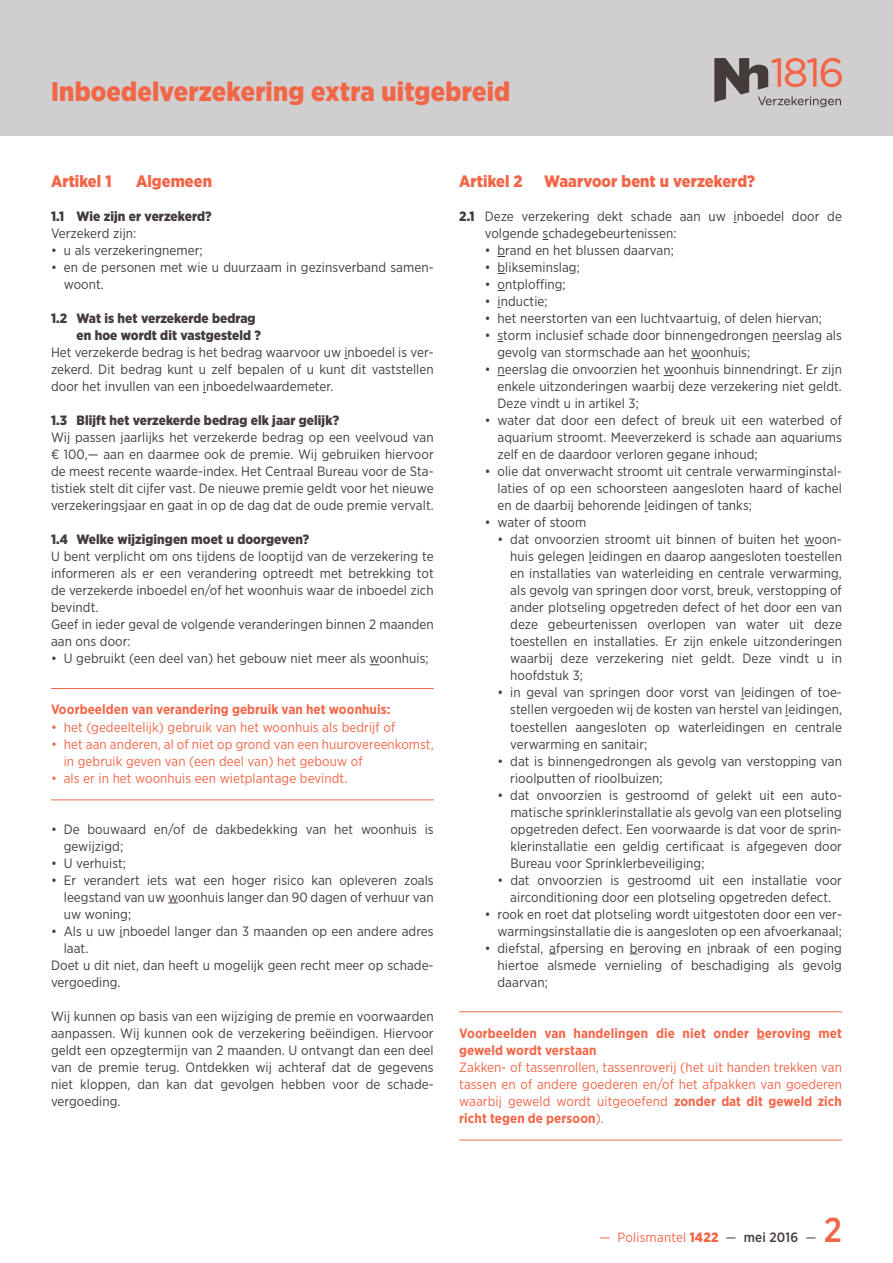
<style>
.page{position:relative;width:893px;height:1263px;background:#fff}
.page>*{position:absolute;margin:0;border:0;box-sizing:border-box;transform-origin:0 0}
.t1{font:500 34.5px "Gotham Narrow";color:#f26648}
.t2{font:900 27px "Gotham Narrow";letter-spacing:.01em;color:#f26648}
.t3{font:900 16.5px "Gotham Narrow";letter-spacing:.005em;color:#f26648}
.t4{font:13.5px/17px "Gotham Narrow";letter-spacing:.005em;color:#443c3a;text-align:justify}
.t5{font:13.5px/17px "Gotham Narrow";letter-spacing:.005em;color:#f26648}
.t6{font:900 13.5px/17px "Gotham Narrow";letter-spacing:.005em;color:#443c3a}
.t7{font:700 13.5px/17px "Gotham Narrow";letter-spacing:.005em;color:#f26648}
.s1{font-weight:900}
.s2{font-weight:700}
.s3{color:#443c3a}
.s4{font-weight:500;color:#443c3a}
</style>
<div class="page">
<hr style="left:51px;top:688px;width:383px;height:1px;background:#f26648">
<hr style="left:51px;top:799px;width:383px;height:1px;background:#f26648">
<hr style="left:459px;top:1011px;width:383px;height:1px;background:#f26648">
<hr style="left:459px;top:1140px;width:383px;height:1px;background:#f26648">
<div style="left:0;top:0;width:893px;height:136px;background:#d0cece"></div>
<svg style="left:714px;top:58px;width:128px;height:49px"></svg>
<h2 class="t2" style="left:51px;top:73px;width:461px">Inboedelverzekering extra uitgebreid</h2>
<p class="t3" style="left:51px;top:170px;width:62px">Artikel 1</p>
<p class="t3" style="left:136px;top:170px;width:77px">Algemeen</p>
<p class="t6" style="left:51px;top:208px;width:162px">1.1 Wie zijn er verzekerd?</p>
<p class="t4" style="left:51px;top:225px;width:87px">Verzekerd zijn:</p>
<p class="t4" style="left:51px;top:242px;width:153px">• u als verzekeringnemer;</p>
<p class="t4" style="left:64px;top:259px;width:371px;text-indent:-13px">• en de personen met wie u duurzaam in gezinsverband samen&shy;woont.</p>
<p class="t6" style="left:77px;top:310px;width:186px;text-indent:-26px">1.2 Wat is het verzekerde bedrag en hoe wordt dit vastgesteld ?</p>
<p class="t4" style="left:51px;top:344px;width:384px">Het verzekerde bedrag is het bedrag waarvoor uw inboedel is ver&shy;zekerd. Dit bedrag kunt u zelf bepalen of u kunt dit vaststellen door het invullen van een inboedelwaardemeter.</p>
<p class="t6" style="left:51px;top:412px;width:290px">1.3 Blijft het verzekerde bedrag elk jaar gelijk?</p>
<p class="t4" style="left:51px;top:429px;width:384px">Wij passen jaarlijks het verzekerde bedrag op een veelvoud van € 100,— aan en daarmee ook de premie. Wij gebruiken hiervoor de meest recente waarde-index. Het Centraal Bureau voor de Sta&shy;tistiek stelt dit cijfer vast. De nieuwe premie geldt voor het nieuwe verzekeringsjaar en gaat in op de dag dat de oude premie vervalt.</p>
<p class="t6" style="left:51px;top:531px;width:260px">1.4 Welke wijzigingen moet u doorgeven?</p>
<p class="t4" style="left:51px;top:548px;width:384px;text-align:left">U bent verplicht om ons tijdens de looptijd van de verzekering te informeren als er een verandering optreedt met betrekking tot de verzekerde inboedel en/of het woonhuis waar de inboedel zich bevindt.<br>Geef in ieder geval de volgende veranderingen binnen 2 maanden aan ons door:</p>
<p class="t4" style="left:51px;top:650px;width:379px">• U gebruikt (een deel van) het gebouw niet meer als woonhuis;</p>
<p class="t7" style="left:51px;top:701px;width:341px">Voorbeelden van verandering gebruik van het woonhuis:</p>
<p class="t5" style="left:51px;top:718px;width:346px">• het (gedeeltelijk) gebruik van het woonhuis als bedrijf of</p>
<p class="t5" style="left:64px;top:735px;width:371px;text-indent:-13px">• het aan anderen, al of niet op grond van een huurovereenkomst, in gebruik geven van (een deel van) het gebouw of</p>
<p class="t5" style="left:51px;top:769px;width:298px">• als er in het woonhuis een wietplantage bevindt.</p>
<p class="t4" style="left:64px;top:820px;width:371px;text-indent:-13px">• De bouwaard en/of de dakbedekking van het woonhuis is gewijzigd;</p>
<p class="t4" style="left:51px;top:854px;width:77px">• U verhuist;</p>
<p class="t4" style="left:64px;top:871px;width:371px;text-indent:-13px">• Er verandert iets wat een hoger risico kan opleveren zoals leegstand van uw woonhuis langer dan 90 dagen of verhuur van uw woning;</p>
<p class="t4" style="left:51px;top:922px;width:384px">• Als u uw inboedel langer dan 3 maanden op een andere adres</p>
<p class="t4" style="left:64px;top:939px;width:26px">laat.</p>
<p class="t4" style="left:51px;top:956px;width:384px">Doet u dit niet, dan heeft u mogelijk geen recht meer op schade-</p>
<p class="t4" style="left:51px;top:973px;width:71px">vergoeding.</p>
<p class="t4" style="left:51px;top:1007px;width:384px">Wij kunnen op basis van een wijziging de premie en voorwaarden aanpassen. Wij kunnen ook de verzekering beëindigen. Hiervoor geldt een opzegtermijn van 2 maanden. U ontvangt dan een deel van de premie terug. Ontdekken wij achteraf dat de gegevens niet kloppen, dan kan dat gevolgen hebben voor de schade&shy;vergoeding.</p>
<p class="t3" style="left:459px;top:170px;width:65px">Artikel 2</p>
<p class="t3" style="left:544px;top:170px;width:212px">Waarvoor bent u verzekerd?</p>
<p class="t4" style="left:485px;top:208px;width:359px;text-indent:-26px"><span class="s1">2.1</span> Deze verzekering dekt schade aan uw inboedel door de volgende schadegebeurtenissen:</p>
<p class="t4" style="left:485px;top:242px;width:191px">• brand en het blussen daarvan;</p>
<p class="t4" style="left:485px;top:259px;width:97px">• blikseminslag;</p>
<p class="t4" style="left:485px;top:276px;width:82px">• ontploffing;</p>
<p class="t4" style="left:485px;top:293px;width:64px">• inductie;</p>
<p class="t4" style="left:485px;top:310px;width:339px">• het neerstorten van een luchtvaartuig, of delen hiervan;</p>
<p class="t4" style="left:497px;top:327px;width:346px;text-indent:-13px">• storm inclusief schade door binnengedrongen neerslag als gevolg van stormschade aan het woonhuis;</p>
<p class="t4" style="left:497px;top:361px;width:346px;text-indent:-13px">• neerslag die onvoorzien het woonhuis binnendringt. Er zijn enkele uitzonderingen waarbij deze verzekering niet geldt.<br>Deze vindt u in artikel 3;</p>
<p class="t4" style="left:497px;top:412px;width:346px;text-indent:-13px">• water dat door een defect of breuk uit een waterbed of aquarium stroomt. Meeverzekerd is schade aan aquariums zelf en de daardoor verloren gegane inhoud;</p>
<p class="t4" style="left:497px;top:463px;width:346px;text-indent:-13px">• olie dat onverwacht stroomt uit centrale verwarminginstal&shy;laties of op een schoorsteen aangesloten haard of kachel en de daarbij behorende leidingen of tanks;</p>
<p class="t4" style="left:485px;top:514px;width:103px">• water of stoom</p>
<p class="t4" style="left:510px;top:531px;width:333px;text-indent:-13px">• dat onvoorzien stroomt uit binnen of buiten het woon&shy;huis gelegen leidingen en daarop aangesloten toestellen en installaties van waterleiding en centrale verwarming, als gevolg van springen door vorst, breuk, verstopping of ander plotseling opgetreden defect of het door een van deze gebeurtenissen overlopen van water uit deze toestellen en installaties. Er zijn enkele uitzonderingen waarbij deze verzekering niet geldt. Deze vindt u in hoofdstuk 3;</p>
<p class="t4" style="left:510px;top:684px;width:333px;text-indent:-13px">• in geval van springen door vorst van leidingen of toe&shy;stellen vergoeden wij de kosten van herstel van leidingen, toestellen aangesloten op waterleidingen en centrale verwarming en sanitair;</p>
<p class="t4" style="left:510px;top:752px;width:333px;text-indent:-13px">• dat is binnengedrongen als gevolg van verstopping van rioolputten of rioolbuizen;</p>
<p class="t4" style="left:510px;top:786px;width:333px;text-indent:-13px">• dat onvoorzien is gestroomd of gelekt uit een auto&shy;matische sprinklerinstallatie als gevolg van een plotseling opgetreden defect. Een voorwaarde is dat voor de sprin&shy;klerinstallatie een geldig certificaat is afgegeven door Bureau voor Sprinklerbeveiliging;</p>
<p class="t4" style="left:498px;top:871px;width:346px;text-align:center">• dat onvoorzien is gestroomd uit een installatie voor airconditioning door een plotseling opgetreden defect.</p>
<p class="t4" style="left:485px;top:905px;width:359px;text-align:right">• rook en roet dat plotseling wordt uitgestoten door een ver&shy;warmingsinstallatie die is aangesloten op een afvoerkanaal;</p>
<p class="t4" style="left:497px;top:939px;width:346px;text-indent:-13px">• diefstal, afpersing en beroving en inbraak of een poging hiertoe alsmede vernieling of beschadiging als gevolg daarvan;</p>
<p class="t7" style="left:459px;top:1024px;width:384px">Voorbeelden van handelingen die niet onder beroving met geweld wordt verstaan</p>
<p class="t5" style="left:459px;top:1058px;width:384px;text-align:justify">Zakken- of tassenrollen, tassenroverij (het uit handen trekken van tassen en of andere goederen en/of het afpakken van goederen waarbij geweld wordt uitgeoefend <span class="s2">zonder dat dit geweld zich richt tegen de persoon</span>).</p>
<p class="t5" style="left:599px;top:1228px;width:219px">— Polismantel <span class="s1">1422</span> <span class="s3">—</span> <span class="s4">mei 2016</span> <span class="s3">—</span></p>
<h1 class="t1" style="left:824px;top:1208px;width:20px">2</h1>
</div>
